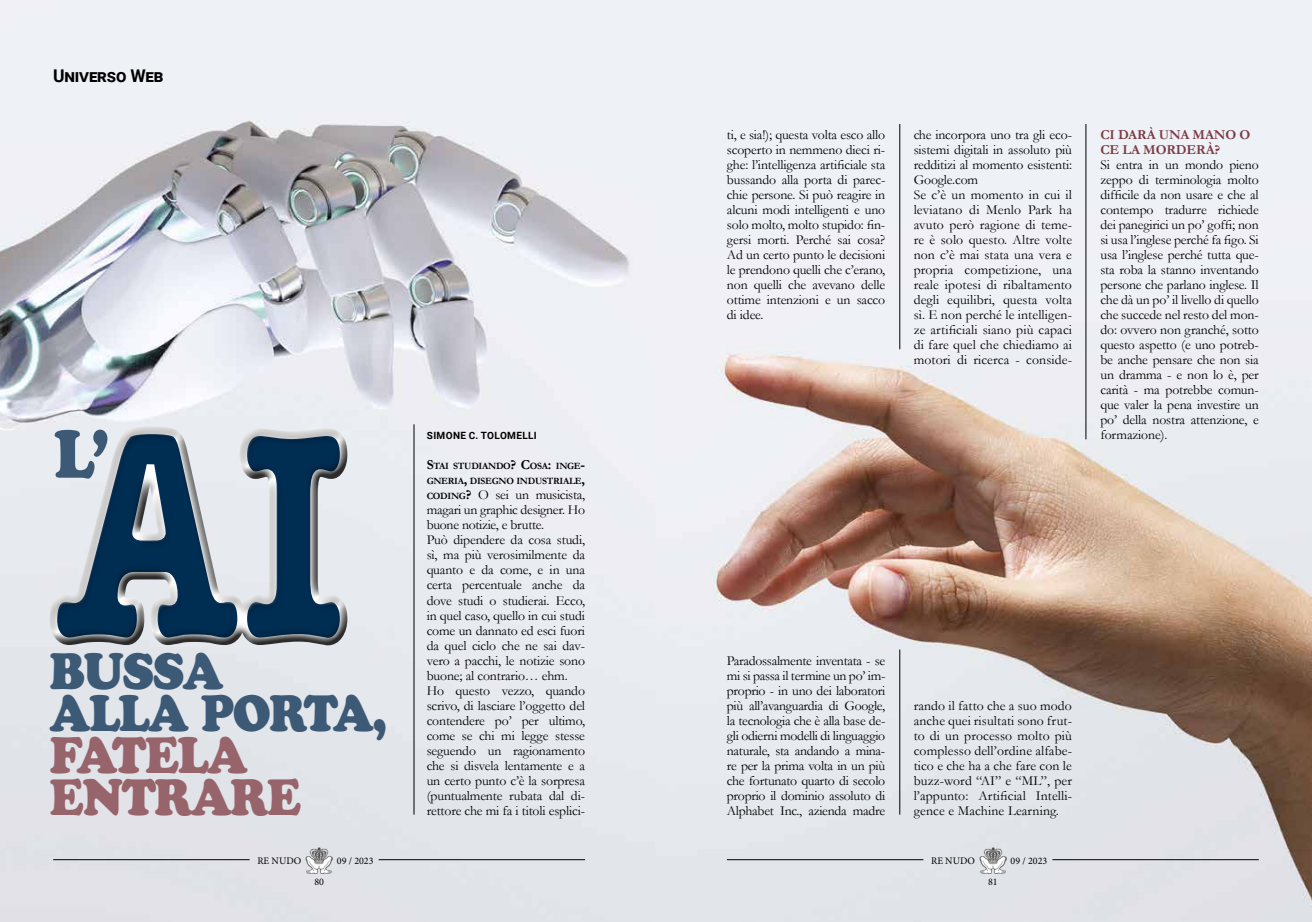
<style>
.page{position:relative;width:1312px;height:922px;background:#fff}
.page>*{position:absolute;margin:0;border:0;box-sizing:border-box;transform-origin:0 0}
.t1{font:67.12px "Cooper Black Std";color:#3c5976;scale:.9 1}
.t2{font:50.62px/42px "Cooper Black Std";letter-spacing:-.03em;color:#3c5976;scale:.92 1}
.t3{font:50.62px/42px "Cooper Black Std";letter-spacing:-.03em;color:#98646b;scale:.92 1}
.t4{font:700 17.5px "Roboto";letter-spacing:-.01em;color:#000}
.t5{font:13.75px/15px "Garamond";letter-spacing:-.01em;color:#000;text-align:justify}
.t6{font:13.75px/15px "Garamond";letter-spacing:.01em;color:#000}
.t7{font:700 13.75px/15px "Garamond";letter-spacing:-.01em;color:#7c3b43}
.t8{font:10px "Minion Pro";color:#000}
.t9{font:700 10px "Roboto";letter-spacing:.035em;color:#000}
.t10{font:700 9.62px/15px "Garamond";letter-spacing:-.03em;color:#000}
.s1{font-size:13.75px}
.s2{font-weight:700;font-size:9.62px}
.s3{font-weight:700}
</style>
<div class="page">
<img style="left:0;top:0;width:1311px;height:921px">
<img style="left:978px;top:846px;width:28px;height:27px">
<hr style="left:726px;top:859px;width:197px;height:1px;background:#000">
<hr style="left:1052px;top:859px;width:206px;height:1px;background:#000">
<img style="left:305px;top:846px;width:28px;height:27px">
<hr style="left:53px;top:859px;width:196px;height:1px;background:#000">
<hr style="left:378px;top:859px;width:207px;height:1px;background:#000">
<hr style="left:413px;top:424px;width:1px;height:390px;background:#000">
<hr style="left:899px;top:649px;width:1px;height:165px;background:#000">
<hr style="left:899px;top:124px;width:1px;height:225px;background:#000">
<hr style="left:1085px;top:124px;width:1px;height:315px;background:#000">
<div style="left:49px;top:425px;width:299px;height:208px;background:#fff;opacity:.75"></div>
<div style="left:49px;top:430px;width:299px;height:215px;background:#000;opacity:.75"></div>
<p class="t4" style="left:53px;top:64px;width:112px">Universo Web</p>
<h1 class="t1" style="left:54px;top:413px;width:64px">L’</h1>
<h2 class="t2" style="left:50px;top:649px;width:368px">BUSSA<br>ALLA PORTA,</h2>
<h2 class="t3" style="left:50px;top:733px;width:274px">FATELA<br>ENTRARE</h2>
<p class="t9" style="left:427px;top:428px;width:111px">SIMONE C. TOLOMELLI</p>
<p class="t10" style="left:426px;top:458px;width:160px"><span class="s1">S</span>TAI STUDIANDO<span class="s1">? C</span>OSA<span class="s1">:</span> INGE<span class="s1">-<br></span>GNERIA<span class="s1">,</span> DISEGNO INDUSTRIALE<span class="s1">,</span></p>
<p class="t5" style="left:426px;top:487px;width:160px;text-align:left"><span class="s2">CODING</span><span class="s3">?</span> O sei un musicista, magari un graphic designer. Ho buone notizie, e brutte.<br>Può dipendere da cosa studi, sì, ma più verosimilmente da quanto e da come, e in una certa percentuale anche da dove studi o studierai. Ecco, in quel caso, quello in cui studi come un dannato ed esci fuori da quel ciclo che ne sai dav&shy;vero a pacchi, le notizie sono buone; al contrario… ehm.<br>Ho questo vezzo, quando scrivo, di lasciare l’oggetto del contendere po’ per ultimo, come se chi mi legge stesse seguendo un ragionamento che si disvela lentamente e a un certo punto c’è la sorpresa (puntualmente rubata dal di&shy;rettore che mi fa i titoli esplici-</p>
<p class="t5" style="left:726px;top:127px;width:160px">ti, e sia!); questa volta esco allo scoperto in nemmeno dieci ri&shy;ghe: l’intelligenza artificiale sta bussando alla porta di parec&shy;chie persone. Si può reagire in alcuni modi intelligenti e uno solo molto, molto stupido: fin&shy;gersi morti. Perché sai cosa?<br>Ad un certo punto le decisioni le prendono quelli che c’erano, non quelli che avevano delle ottime intenzioni e un sacco di idee.</p>
<p class="t6" style="left:913px;top:127px;width:160px">che incorpora uno tra gli eco&shy;sistemi digitali in assoluto più redditizi al momento esistenti:<br>Google.com<br>Se c’è un momento in cui il leviatano di Menlo Park ha avuto però ragione di teme&shy;re è solo questo. Altre volte non c’è mai stata una vera e propria competizione, una reale ipotesi di ribaltamento degli equilibri, questa volta sì. E non perché le intelligen&shy;ze artificiali siano più capaci di fare quel che chiediamo ai motori di ricerca - conside-</p>
<p class="t7" style="left:1100px;top:127px;width:151px">CI DARÀ UNA MANO O<br>CE LA MORDERÀ?</p>
<p class="t5" style="left:1100px;top:157px;width:160px">Si entra in un mondo pieno zeppo di terminologia molto difficile da non usare e che al contempo tradurre richiede dei panegirici un po’ goffi; non si usa l’inglese perché fa figo. Si usa l’inglese perché tutta que&shy;sta roba la stanno inventando persone che parlano inglese. Il che dà un po’ il livello di quello che succede nel resto del mon&shy;do: ovvero non granché, sotto questo aspetto (e uno potreb&shy;be anche pensare che non sia un dramma - e non lo è, per carità - ma potrebbe comun&shy;que valer la pena investire un po’ della nostra attenzione, e formazione).</p>
<p class="t5" style="left:726px;top:652px;width:160px">Paradossalmente inventata - se mi si passa il termine un po’ im&shy;proprio - in uno dei laboratori più all’avanguardia di Google, la tecnologia che è alla base de&shy;gli odierni modelli di linguaggio naturale, sta andando a mina&shy;re per la prima volta in un più che fortunato quarto di secolo proprio il dominio assoluto di Alphabet Inc., azienda madre</p>
<p class="t5" style="left:913px;top:697px;width:160px">rando il fatto che a suo modo anche quei risultati sono frut&shy;to di un processo molto più complesso dell’ordine alfabe&shy;tico e che ha a che fare con le buzz-word “AI” e “ML”, per l’appunto: Artificial Intelli&shy;gence e Machine Learning.</p>
<p class="t8" style="left:257px;top:853px;width:45px">RE NUDO</p>
<p class="t8" style="left:1010px;top:853px;width:38px">09 / 2023</p>
<p class="t8" style="left:314px;top:875px;width:11px">80</p>
<p class="t8" style="left:337px;top:853px;width:38px">09 / 2023</p>
<p class="t8" style="left:930px;top:853px;width:45px">RE NUDO</p>
<p class="t8" style="left:987px;top:875px;width:11px">81</p>
</div>
